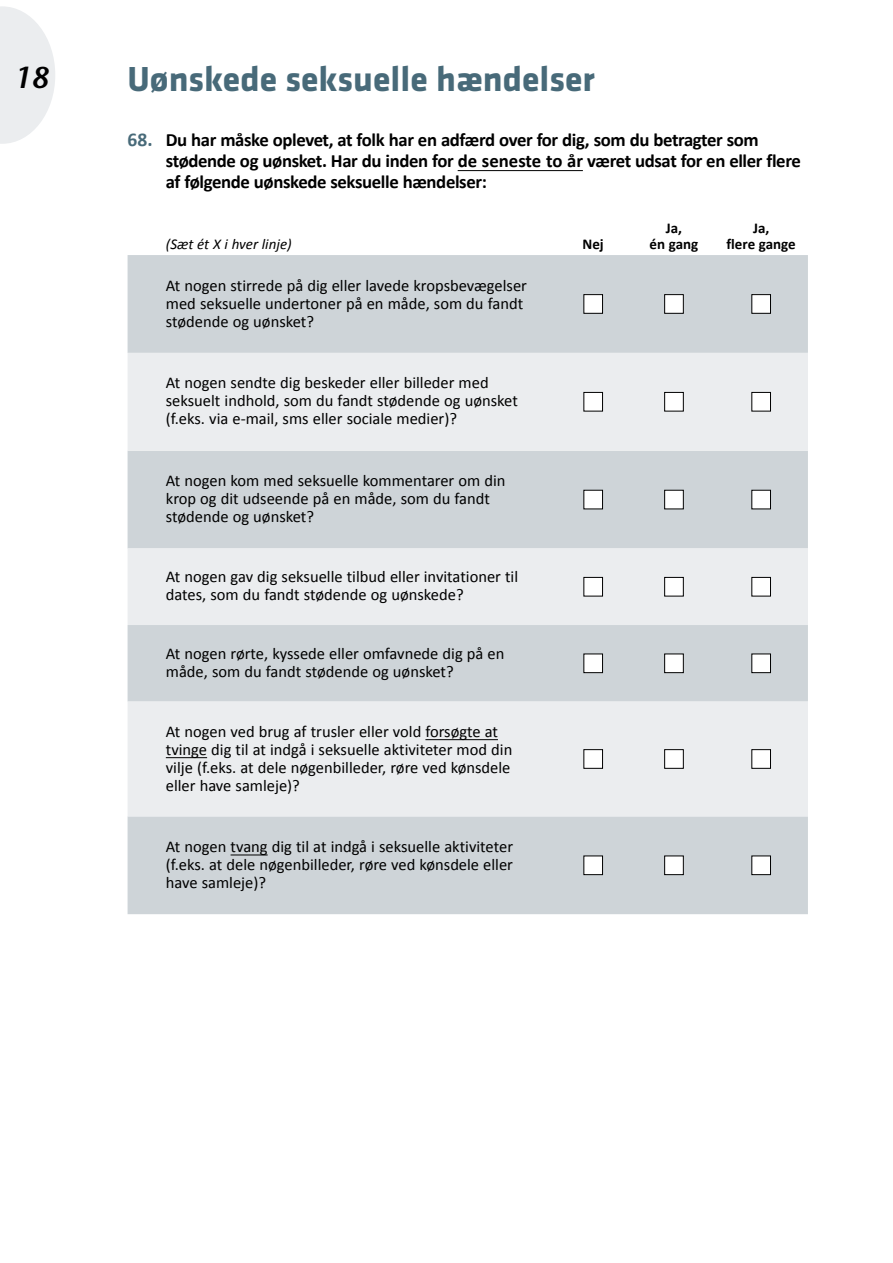
<style>
.page{position:relative;width:893px;height:1263px;background:#fff}
.page>*{position:absolute;margin:0;border:0;box-sizing:border-box;transform-origin:0 0}
.t1{font:700 36px "Klavika";color:#486a79}
.t2{font:italic 600 30px "Stone Sans";color:#000}
.t3{font:700 18.75px/21px "Calibri";letter-spacing:-.02em;color:#000}
.t4{font:16.5px/18px "Calibri";color:#000}
.t5{font:700 15px/16.5px "Calibri";color:#000;text-align:center}
.t6{font:italic 15px "Calibri";color:#000}
.s1{font-size:19.5px;color:#486a79}
</style>
<div class="page">
<svg style="left:0;top:6px;width:55px;height:138px"></svg>
<hr style="left:458px;top:170px;width:125px;height:1px;background:#000">
<div style="left:128px;top:255px;width:680px;height:659px;background:#ced4d8"></div>
<svg style="left:128px;top:353px;width:680px;height:463px;background:#dfe3e5"></svg>
<div style="left:584px;top:295px;width:18px;height:18px;background:#fff"></div>
<div style="left:584px;top:294px;width:19px;height:19px;border:1px solid #000"></div>
<div style="left:665px;top:295px;width:18px;height:18px;background:#fff"></div>
<div style="left:664px;top:294px;width:20px;height:19px;border:1px solid #000"></div>
<div style="left:752px;top:295px;width:18px;height:18px;background:#fff"></div>
<div style="left:752px;top:294px;width:19px;height:19px;border:1px solid #000"></div>
<div style="left:584px;top:392px;width:18px;height:19px;background:#fff"></div>
<div style="left:584px;top:392px;width:19px;height:19px;border:1px solid #000"></div>
<div style="left:665px;top:392px;width:18px;height:19px;background:#fff"></div>
<div style="left:664px;top:392px;width:20px;height:19px;border:1px solid #000"></div>
<div style="left:752px;top:392px;width:18px;height:19px;background:#fff"></div>
<div style="left:752px;top:392px;width:19px;height:19px;border:1px solid #000"></div>
<div style="left:584px;top:490px;width:18px;height:19px;background:#fff"></div>
<div style="left:584px;top:490px;width:19px;height:19px;border:1px solid #000"></div>
<div style="left:665px;top:490px;width:18px;height:19px;background:#fff"></div>
<div style="left:664px;top:490px;width:20px;height:19px;border:1px solid #000"></div>
<div style="left:752px;top:490px;width:18px;height:19px;background:#fff"></div>
<div style="left:752px;top:490px;width:19px;height:19px;border:1px solid #000"></div>
<div style="left:584px;top:577px;width:18px;height:19px;background:#fff"></div>
<div style="left:584px;top:577px;width:19px;height:19px;border:1px solid #000"></div>
<div style="left:665px;top:577px;width:18px;height:19px;background:#fff"></div>
<div style="left:664px;top:577px;width:20px;height:19px;border:1px solid #000"></div>
<div style="left:752px;top:577px;width:18px;height:19px;background:#fff"></div>
<div style="left:752px;top:577px;width:19px;height:19px;border:1px solid #000"></div>
<div style="left:584px;top:654px;width:18px;height:19px;background:#fff"></div>
<div style="left:584px;top:654px;width:19px;height:19px;border:1px solid #000"></div>
<div style="left:665px;top:654px;width:18px;height:19px;background:#fff"></div>
<div style="left:664px;top:654px;width:20px;height:19px;border:1px solid #000"></div>
<div style="left:752px;top:654px;width:18px;height:19px;background:#fff"></div>
<div style="left:752px;top:654px;width:19px;height:19px;border:1px solid #000"></div>
<hr style="left:425px;top:739px;width:73px;height:1px;background:#000">
<hr style="left:166px;top:757px;width:41px;height:1px;background:#000">
<div style="left:584px;top:750px;width:18px;height:18px;background:#fff"></div>
<div style="left:584px;top:749px;width:19px;height:19px;border:1px solid #000"></div>
<div style="left:665px;top:750px;width:18px;height:18px;background:#fff"></div>
<div style="left:664px;top:749px;width:20px;height:19px;border:1px solid #000"></div>
<div style="left:752px;top:750px;width:18px;height:18px;background:#fff"></div>
<div style="left:752px;top:749px;width:19px;height:19px;border:1px solid #000"></div>
<hr style="left:231px;top:854px;width:37px;height:1px;background:#000">
<div style="left:584px;top:856px;width:18px;height:19px;background:#fff"></div>
<div style="left:584px;top:856px;width:19px;height:19px;border:1px solid #000"></div>
<div style="left:665px;top:856px;width:18px;height:19px;background:#fff"></div>
<div style="left:664px;top:856px;width:20px;height:19px;border:1px solid #000"></div>
<div style="left:752px;top:856px;width:18px;height:19px;background:#fff"></div>
<div style="left:752px;top:856px;width:19px;height:19px;border:1px solid #000"></div>
<h2 class="t2" style="left:14px;top:58px;width:36px">18</h2>
<h1 class="t1" style="left:128px;top:59px;width:469px">Uønskede seksuelle hændelser</h1>
<p class="t3" style="left:166px;top:129px;width:636px;text-indent:-38px"><span class="s1">68.</span> Du har måske oplevet, at folk har en adfærd over for dig, som du betragter som stødende og uønsket. Har du inden for de seneste to år været udsat for en eller flere af følgende uønskede seksuelle hændelser:</p>
<p class="t6" style="left:166px;top:235px;width:127px">(Sæt ét X i hver linje)</p>
<p class="t5" style="left:583px;top:235px;width:23px">Nej</p>
<p class="t4" style="left:166px;top:275px;width:363px">At nogen stirrede på dig eller lavede kropsbevægelser med seksuelle undertoner på en måde, som du fandt stødende og uønsket?</p>
<p class="t4" style="left:166px;top:373px;width:353px">At nogen sendte dig beskeder eller billeder med seksuelt indhold, som du fandt stødende og uønsket (f.eks. via e-mail, sms eller sociale medier)?</p>
<p class="t4" style="left:166px;top:471px;width:341px">At nogen kom med seksuelle kommentarer om din krop og dit udseende på en måde, som du fandt stødende og uønsket?</p>
<p class="t4" style="left:166px;top:567px;width:354px">At nogen gav dig seksuelle tilbud eller invitationer til dates, som du fandt stødende og uønskede?</p>
<p class="t4" style="left:166px;top:644px;width:340px">At nogen rørte, kyssede eller omfavnede dig på en måde, som du fandt stødende og uønsket?</p>
<p class="t4" style="left:166px;top:721px;width:348px">At nogen ved brug af trusler eller vold forsøgte at tvinge dig til at indgå i seksuelle aktiviteter mod din vilje (f.eks. at dele nøgenbilleder, røre ved kønsdele eller have samleje)?</p>
<p class="t4" style="left:166px;top:837px;width:349px;text-align:justify">At nogen tvang dig til at indgå i seksuelle aktiviteter (f.eks. at dele nøgenbilleder, røre ved kønsdele eller have samleje)?</p>
<p class="t5" style="left:650px;top:219px;width:50px">Ja,<br>én gang</p>
<p class="t5" style="left:726px;top:219px;width:71px">Ja,<br>flere gange</p>
</div>
